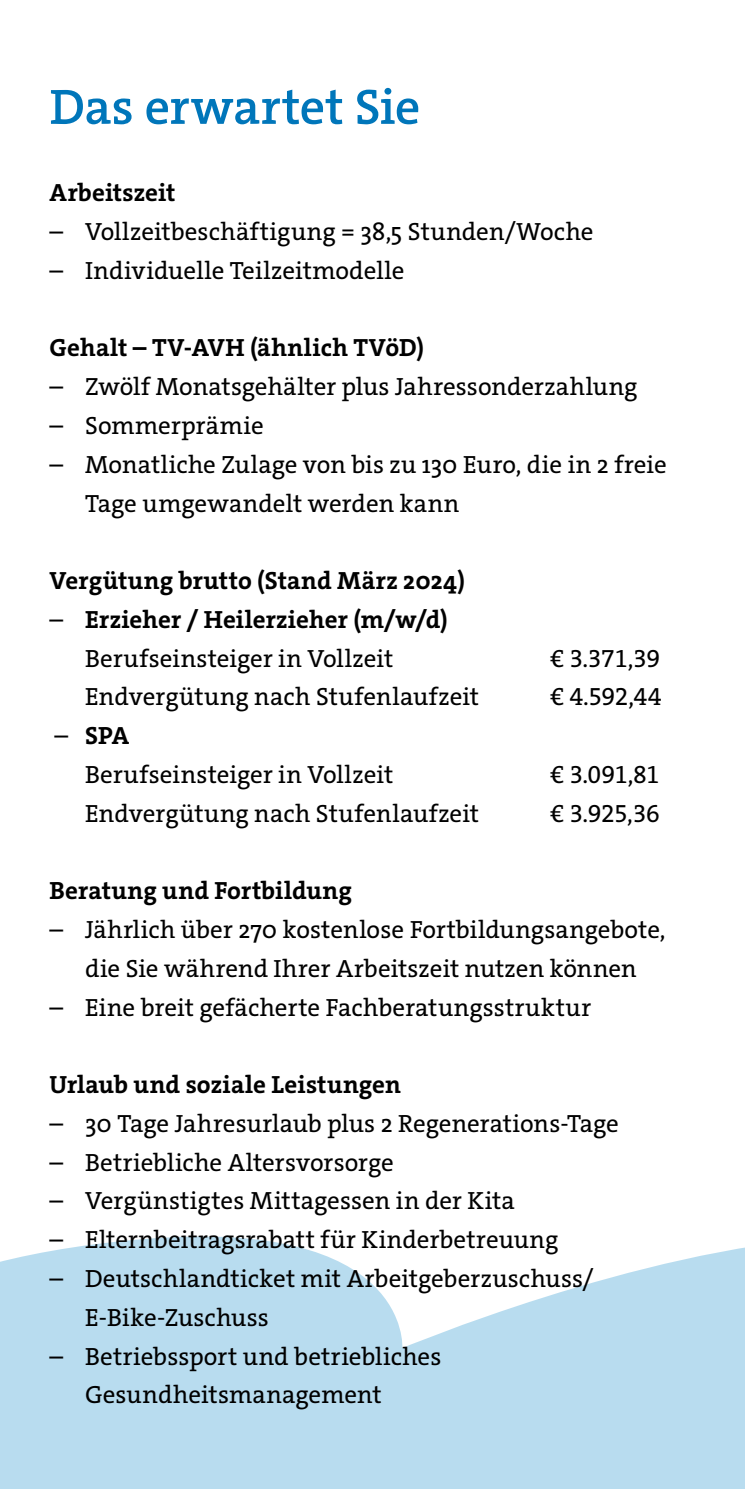
<style>
.page{position:relative;width:745px;height:1489px;background:#fff}
.page>*{position:absolute;margin:0;border:0;box-sizing:border-box;transform-origin:0 0}
.t1{font:600 50px "The Serif E2 s";letter-spacing:-.005em;color:#0076ba}
.t2{font:25px/38.8px "The Serif E2 s";letter-spacing:.005em;color:#000}
.t3{font:700 25px/38.8px "The Serif E2 s";letter-spacing:.005em;color:#000}
.s1{font-weight:400}
.s2{font-weight:700}
</style>
<div class="page">
<svg style="left:0;top:1236px;width:744px;height:252px;background:#c1e0f1"></svg>
<h1 class="t1" style="left:50px;top:75px;width:372px">Das erwartet Sie</h1>
<p class="t3" style="left:50px;top:174px;width:127px">Arbeitszeit</p>
<p class="t2" style="left:50px;top:212px;width:545px">– Vollzeitbeschäftigung = 38,5 Stunden/Woche</p>
<p class="t2" style="left:50px;top:251px;width:356px">– Individuelle Teilzeitmodelle</p>
<p class="t3" style="left:50px;top:329px;width:375px">Gehalt – TV-AVH (ähnlich TVöD)</p>
<p class="t2" style="left:50px;top:367px;width:589px">– Zwölf Monatsgehälter plus Jahressonderzahlung</p>
<p class="t2" style="left:50px;top:406px;width:215px">– Sommerprämie</p>
<p class="t2" style="left:85px;top:445px;width:583px;text-indent:-35px">– Monatliche Zulage von bis zu 130 Euro, die in 2 freie<br>Tage umgewandelt werden kann</p>
<p class="t3" style="left:50px;top:561px;width:417px">Vergütung brutto (Stand März 2024)</p>
<p class="t3" style="left:85px;top:600px;width:364px;text-indent:-35px"><span class="s1">–</span> Erzieher / Heilerzieher (m/w/d)<br><span class="s1">Berufseinsteiger in Vollzeit</span></p>
<p class="t2" style="left:550px;top:639px;width:111px">€ 3.371,39</p>
<p class="t2" style="left:85px;top:677px;width:395px">Endvergütung nach Stufenlaufzeit</p>
<p class="t2" style="left:550px;top:677px;width:113px">€ 4.592,44</p>
<p class="t2" style="left:85px;top:716px;width:309px;text-indent:-35px">-– <span class="s2">SPA<br></span>Berufseinsteiger in Vollzeit</p>
<p class="t2" style="left:550px;top:755px;width:111px">€ 3.091,81</p>
<p class="t2" style="left:85px;top:794px;width:395px">Endvergütung nach Stufenlaufzeit</p>
<p class="t2" style="left:550px;top:794px;width:111px">€ 3.925,36</p>
<p class="t3" style="left:50px;top:871px;width:303px">Beratung und Fortbildung</p>
<p class="t2" style="left:50px;top:910px;width:617px;text-align:center">– Jährlich über 270 kostenlose Fortbildungsangebote, die Sie während Ihrer Arbeitszeit nutzen können</p>
<p class="t2" style="left:50px;top:987px;width:542px">– Eine breit gefächerte Fachberatungsstruktur</p>
<p class="t3" style="left:50px;top:1065px;width:352px">Urlaub und soziale Leistungen</p>
<p class="t2" style="left:50px;top:1104px;width:570px">– 30 Tage Jahresurlaub plus 2 Regenerations-Tage</p>
<p class="t2" style="left:50px;top:1142px;width:345px">– Betriebliche Altersvorsorge</p>
<p class="t2" style="left:50px;top:1181px;width:466px">– Vergünstigtes Mittagessen in der Kita</p>
<p class="t2" style="left:50px;top:1220px;width:510px">– Elternbeitragsrabatt für Kinderbetreuung</p>
<p class="t2" style="left:85px;top:1259px;width:509px;text-indent:-35px">– Deutschlandticket mit Arbeitgeberzuschuss/<br>E-Bike-Zuschuss</p>
<p class="t2" style="left:85px;top:1336px;width:357px;text-indent:-35px">– Betriebssport und betriebliches<br>Gesundheitsmanagement</p>
</div>
